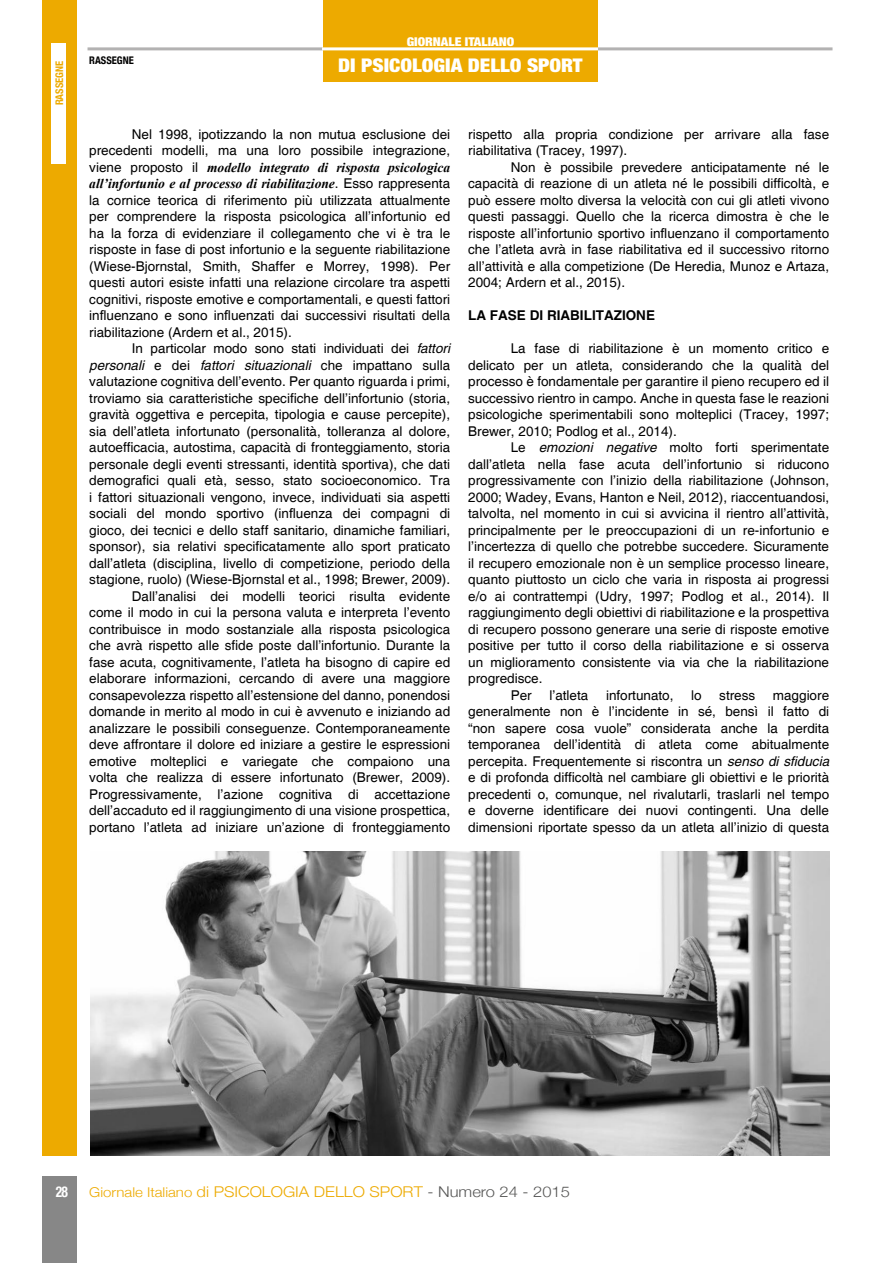
<style>
.page{position:relative;width:893px;height:1263px;background:#fff}
.page>*{position:absolute;margin:0;border:0;box-sizing:border-box;transform-origin:0 0}
.t1{font:900 condensed 18.9px "Helvetica Neue";color:#fff;scale:1.11 1}
.t2{font:700 condensed 15px "Helvetica Neue";color:#fff;scale:.9 1}
.t3{font:300 14.85px "Helvetica Neue";color:#edaa00;scale:1.11 1}
.t4{font:13.5px/16.5px "Helvetica";color:#000;text-align:justify}
.t5{font:italic 700 13.5px/16.5px "Times New Roman";color:#000}
.t6{font:700 13.5px "Helvetica";color:#000}
.t7{font:900 condensed 12.15px "Helvetica Neue";color:#fff;scale:1.11 1}
.t8{font:700 condensed 10.5px "Helvetica Neue";color:#000}
.t9{font:700 condensed 10.5px "Helvetica Neue";color:#edaa00}
.s1{font-family:"Helvetica";font-weight:400;font-style:normal}
.s2{font-family:"Arial"}
.s3{font-style:italic}
.s4{font-size:13.5px}
.s5{color:#575756}
</style>
<div class="page">
<div style="left:43px;top:1176px;width:34px;height:87px;background:#878787"></div>
<hr style="left:88px;top:47px;width:744px;height:3px;background:#b3b2b2">
<div style="left:323px;top:0;width:275px;height:82px;background:#edaa00"></div>
<hr style="left:323px;top:47px;width:275px;height:3px;background:#fff">
<div style="left:43px;top:0;width:34px;height:1155px;background:#edaa00"></div>
<div style="left:51px;top:44px;width:14px;height:120px;background:#fff"></div>
<img style="left:90px;top:851px;width:739px;height:304px">
<p class="t9" style="left:51px;top:105px;width:46px;rotate:-90deg">RASSEGNE</p>
<p class="t8" style="left:89px;top:51px;width:46px">RASSEGNE</p>
<p class="t7" style="left:407px;top:32px;width:98px">GIORNALE ITALIANO</p>
<h1 class="t1" style="left:338px;top:50px;width:222px">DI PSICOLOGIA DELLO SPORT</h1>
<p class="t4" style="left:89px;top:126px;width:362px;text-align:right">Nel 1998, ipotizzando la non mutua esclusione dei precedenti modelli, ma una loro possibile integrazione,</p>
<p class="t5" style="left:89px;top:159px;width:362px"><span class="s1">viene proposto il</span> modello integrato di risposta psicologica all’infortunio e al processo di riabilitazione<span class="s1">. Esso rappresenta</span></p>
<p class="t4" style="left:89px;top:192px;width:362px">la cornice teorica di riferimento più utilizzata attualmente per comprendere la risposta psicologica all’infortunio ed ha la forza di evidenziare il collegamento che vi è tra le risposte in fase di post infortunio e la seguente riabilitazione (Wiese-Bjornstal, Smith, Shaffer e Morrey, 1998). Per questi autori esiste infatti una relazione circolare tra aspetti cognitivi, risposte emotive e comportamentali, e questi fattori in<span class="s2">fl</span>uenzano e sono in<span class="s2">fl</span>uenzati dai successivi risultati della riabilitazione (Ardern et al., 2015).</p>
<p class="t4" style="left:89px;top:341px;width:362px;text-align:right">In particolar modo sono stati individuati dei <span class="s3">fattori personali</span> e dei <span class="s3">fattori situazionali</span> che impattano sulla valutazione cognitiva dell’evento. Per quanto riguarda i primi, troviamo sia caratteristiche specifiche dell’infortunio (storia, gravità oggettiva e percepita, tipologia e cause percepite), sia dell’atleta infortunato (personalità, tolleranza al dolore, autoefficacia, autostima, capacità di fronteggiamento, storia personale degli eventi stressanti, identità sportiva), che dati demografici quali età, sesso, stato socioeconomico. Tra i fattori situazionali vengono, invece, individuati sia aspetti sociali del mondo sportivo (in<span class="s2">fl</span>uenza dei compagni di gioco, dei tecnici e dello staff sanitario, dinamiche familiari, sponsor), sia relativi specificatamente allo sport praticato dall’atleta (disciplina, livello di competizione, periodo della stagione, ruolo) (Wiese-Bjornstal et al., 1998; Brewer, 2009).<br>Dall’analisi dei modelli teorici risulta evidente<br>come il modo in cui la persona valuta e interpreta l’evento contribuisce in modo sostanziale alla risposta psicologica che avrà rispetto alle sfide poste dall’infortunio. Durante la fase acuta, cognitivamente, l’atleta ha bisogno di capire ed elaborare informazioni, cercando di avere una maggiore consapevolezza rispetto all’estensione del danno, ponendosi domande in merito al modo in cui è avvenuto e iniziando ad analizzare le possibili conseguenze. Contemporaneamente deve affrontare il dolore ed iniziare a gestire le espressioni emotive molteplici e variegate che compaiono una volta che realizza di essere infortunato (Brewer, 2009).<br>Progressivamente, l’azione cognitiva di accettazione dell’accaduto ed il raggiungimento di una visione prospettica, portano l’atleta ad iniziare un’azione di fronteggiamento</p>
<p class="t4" style="left:468px;top:126px;width:362px">rispetto alla propria condizione per arrivare alla fase riabilitativa (Tracey, 1997).</p>
<p class="t4" style="left:468px;top:159px;width:362px;text-indent:43px">Non è possibile prevedere anticipatamente né le capacità di reazione di un atleta né le possibili difficoltà, e può essere molto diversa la velocità con cui gli atleti vivono questi passaggi. Quello che la ricerca dimostra è che le risposte all’infortunio sportivo in<span class="s2">fl</span>uenzano il comportamento che l’atleta avrà in fase riabilitativa ed il successivo ritorno all’attività e alla competizione (De Heredia, Munoz e Artaza, 2004; Ardern et al., 2015).</p>
<p class="t6" style="left:468px;top:307px;width:188px">LA FASE DI RIABILITAZIONE</p>
<p class="t4" style="left:468px;top:341px;width:362px;text-indent:43px">La fase di riabilitazione è un momento critico e delicato per un atleta, considerando che la qualità del processo è fondamentale per garantire il pieno recupero ed il successivo rientro in campo. Anche in questa fase le reazioni psicologiche sperimentabili sono molteplici (Tracey, 1997; Brewer, 2010; Podlog et al., 2014).</p>
<p class="t4" style="left:511px;top:440px;width:320px">Le <span class="s3">emozioni negative</span> molto forti sperimentate</p>
<p class="t4" style="left:468px;top:456px;width:362px">dall’atleta nella fase acuta dell’infortunio si riducono</p>
<p class="t4" style="left:468px;top:473px;width:362px">progressivamente con l’inizio della riabilitazione (Johnson,</p>
<p class="t4" style="left:468px;top:489px;width:362px">2000; Wadey, Evans, Hanton e Neil, 2012), riaccentuandosi,</p>
<p class="t4" style="left:468px;top:506px;width:362px">talvolta, nel momento in cui si avvicina il rientro all’attività,</p>
<p class="t4" style="left:468px;top:522px;width:362px">principalmente per le preoccupazioni di un re-infortunio e</p>
<p class="t4" style="left:468px;top:539px;width:362px">l’incertezza di quello che potrebbe succedere. Sicuramente</p>
<p class="t4" style="left:468px;top:555px;width:362px">il recupero emozionale non è un semplice processo lineare,</p>
<p class="t4" style="left:468px;top:572px;width:362px">quanto piuttosto un ciclo che varia in risposta ai progressi</p>
<p class="t4" style="left:468px;top:588px;width:362px">e/o ai contrattempi (Udry, 1997; Podlog et al., 2014). Il</p>
<p class="t4" style="left:468px;top:605px;width:362px">raggiungimento degli obiettivi di riabilitazione e la prospettiva</p>
<p class="t4" style="left:468px;top:621px;width:362px">di recupero possono generare una serie di risposte emotive</p>
<p class="t4" style="left:468px;top:638px;width:362px">positive per tutto il corso della riabilitazione e si osserva</p>
<p class="t4" style="left:468px;top:654px;width:362px">un miglioramento consistente via via che la riabilitazione</p>
<p class="t4" style="left:468px;top:671px;width:76px">progredisce.</p>
<p class="t4" style="left:511px;top:687px;width:23px">Per</p>
<p class="t4" style="left:549px;top:687px;width:41px">l’atleta</p>
<p class="t4" style="left:606px;top:687px;width:69px">infortunato,</p>
<p class="t4" style="left:691px;top:687px;width:12px">lo</p>
<p class="t4" style="left:719px;top:687px;width:38px">stress</p>
<p class="t4" style="left:468px;top:687px;width:362px;text-indent:305px">maggiore generalmente non è l’incidente in sé, bensì il fatto di “non sapere cosa vuole” considerata anche la perdita temporanea dell’identità di atleta come abitualmente percepita. Frequentemente si riscontra un <span class="s3">senso di sfiducia </span>e di profonda difficoltà nel cambiare gli obiettivi e le priorità precedenti o, comunque, nel rivalutarli, traslarli nel tempo e doverne identificare dei nuovi contingenti. Una delle dimensioni riportate spesso da un atleta all’inizio di questa</p>
<p class="t2" style="left:56px;top:1179px;width:15px">28</p>
<p class="t3" style="left:89px;top:1180px;width:434px"><span class="s4">Giornale Italiano</span> di PSICOLOGIA DELLO SPORT <span class="s5">- Numero 24 - 2015</span></p>
</div>
